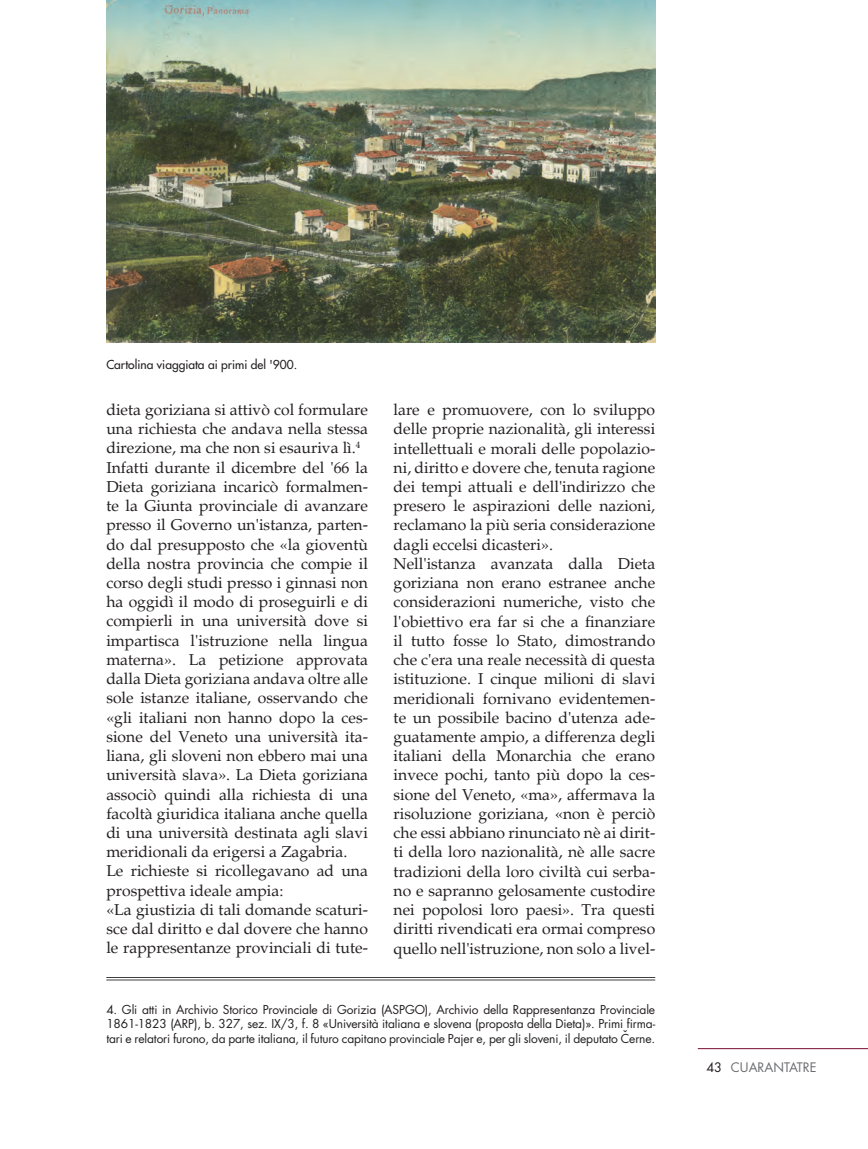
<style>
.page{position:relative;width:868px;height:1149px;background:#fff}
.page>*{position:absolute;margin:0;border:0;box-sizing:border-box;transform-origin:0 0}
.t1{font:15.75px/19.2px "Palatino";color:#231f20}
.t2{font:12.75px "Futura";color:#6c6d70}
.t3{font:12.75px "Futura";color:#231f20}
.t4{font:12px/14.4px "Futura";letter-spacing:-.01em;color:#231f20;text-align:justify}
.t5{font:12px "Futura";color:#231f20}
</style>
<div class="page">
<hr style="left:697px;top:1047px;width:170px;height:1px;background:#790d2c">
<hr style="left:106px;top:976px;width:549px;height:1px;background:#3e3e3f">
<hr style="left:106px;top:979px;width:549px;height:1px;background:#3e3e3f">
<img style="left:106px;top:0;width:549px;height:343px">
<p class="t5" style="left:106px;top:357px;width:192px">Cartolina viaggiata ai primi del '900.</p>
<p class="t1" style="left:106px;top:400px;width:263px">dieta goriziana si attivò col formulare una richiesta che andava nella stessa direzione, ma che non si esauriva lì.<sup>4<br></sup>Infatti durante il dicembre del '66 la Dieta goriziana incaricò formalmen&shy;te la Giunta provinciale di avanzare presso il Governo un'istanza, parten&shy;do dal presupposto che «la gioventù della nostra provincia che compie il corso degli studi presso i ginnasi non ha oggidì il modo di proseguirli e di compierli in una università dove si impartisca l'istruzione nella lingua materna». La petizione approvata dalla Dieta goriziana andava oltre alle sole istanze italiane, osservando che «gli italiani non hanno dopo la ces&shy;sione del Veneto una università ita&shy;liana, gli sloveni non ebbero mai una università slava». La Dieta goriziana associò quindi alla richiesta di una facoltà giuridica italiana anche quella di una università destinata agli slavi meridionali da erigersi a Zagabria.<br>Le richieste si ricollegavano ad una prospettiva ideale ampia:<br>«La giustizia di tali domande scaturi&shy;sce dal diritto e dal dovere che hanno le rappresentanze provinciali di tute-</p>
<p class="t1" style="left:393px;top:400px;width:263px">lare e promuovere, con lo sviluppo delle proprie nazionalità, gli interessi intellettuali e morali delle popolazio&shy;ni, diritto e dovere che, tenuta ragione dei tempi attuali e dell'indirizzo che presero le aspirazioni delle nazioni, reclamano la più seria considerazione dagli eccelsi dicasteri».<br>Nell'istanza avanzata dalla Dieta goriziana non erano estranee anche considerazioni numeriche, visto che l'obiettivo era far si che a finanziare il tutto fosse lo Stato, dimostrando che c'era una reale necessità di questa istituzione. I cinque milioni di slavi meridionali fornivano evidentemen&shy;te un possibile bacino d'utenza ade&shy;guatamente ampio, a differenza degli italiani della Monarchia che erano invece pochi, tanto più dopo la ces&shy;sione del Veneto, «ma», affermava la risoluzione goriziana, «non è perciò che essi abbiano rinunciato nè ai dirit&shy;ti della loro nazionalità, nè alle sacre tradizioni della loro civiltà cui serba&shy;no e sapranno gelosamente custodire nei popolosi loro paesi». Tra questi diritti rivendicati era ormai compreso quello nell'istruzione, non solo a livel-</p>
<p class="t4" style="left:106px;top:1001px;width:550px">4. Gli atti in Archivio Storico Provinciale di Gorizia (ASPGO), Archivio della Rappresentanza Provinciale 1861-1823 (ARP), b. 327, sez. IX/3, f. 8 «Università italiana e slovena (proposta della Dieta)». Primi firma&shy;tari e relatori furono, da parte italiana, il futuro capitano provinciale Pajer e, per gli sloveni, il deputato Cerne.</p>
<p class="t4" style="left:622px;top:1027px;width:7px">ˇ</p>
<p class="t3" style="left:706px;top:1058px;width:17px">43</p>
<p class="t2" style="left:730px;top:1058px;width:87px">CUARANTATRE</p>
</div>
